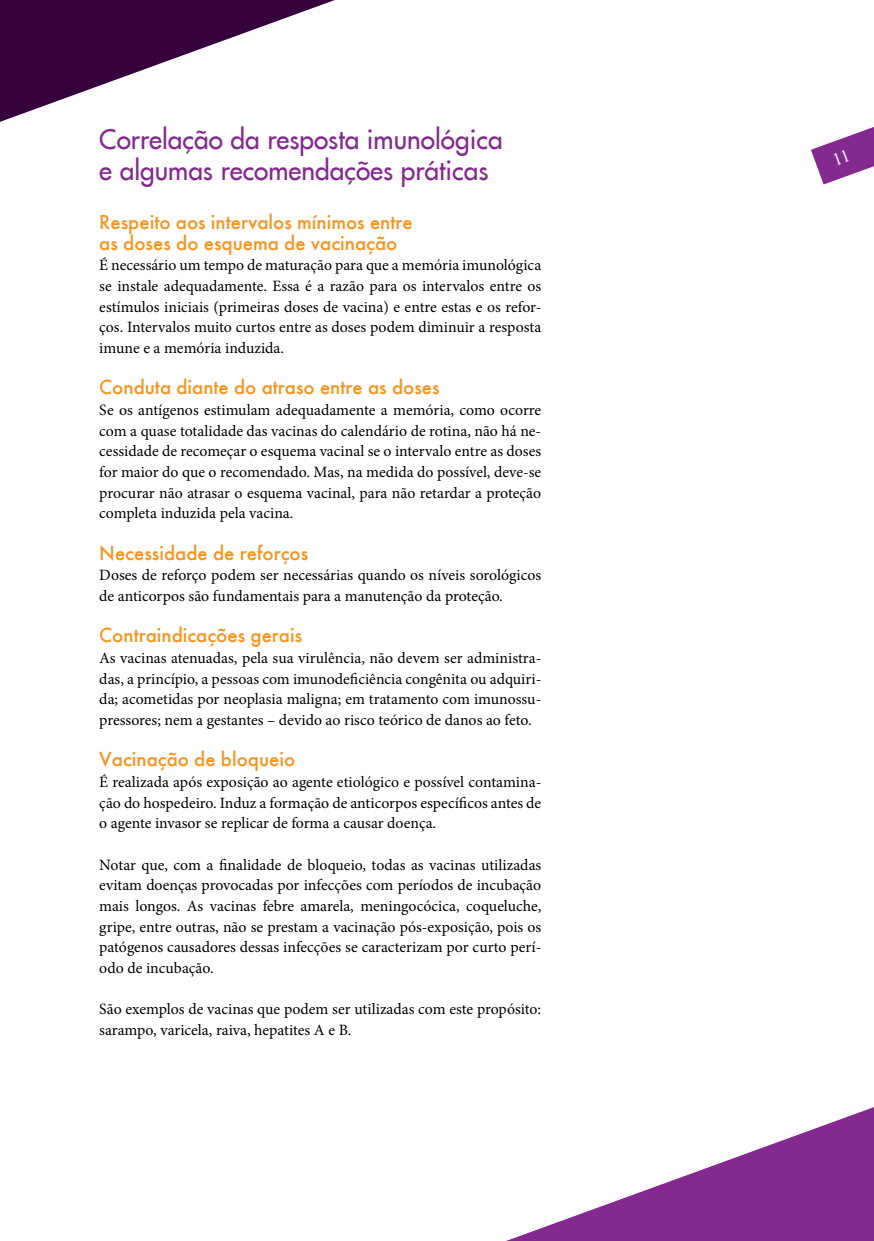
<style>
.page{position:relative;width:874px;height:1241px;background:#fff}
.page>*{position:absolute;margin:0;border:0;box-sizing:border-box;transform-origin:0 0}
.t1{font:26.25px/31.5px "Futura";color:#842990}
.t2{font:500 21px/20.7px "Futura";color:#f7941e}
.t3{font:15.75px/20.7px "Minion Pro";color:#000;text-align:justify}
</style>
<div class="page">
<svg style="left:0;top:0;width:335px;height:122px;fill:#36003d"></svg>
<svg style="left:509px;top:1107px;width:364px;height:133px"></svg>
<svg style="left:811px;top:127px;width:62px;height:57px"></svg>
<h1 class="t1" style="left:99px;top:123px;width:404px">Correlação da resposta imunológica e algumas recomendações práticas</h1>
<h2 class="t2" style="left:99px;top:211px;width:315px">Respeito aos intervalos mínimos entre as doses do esquema de vacinação</h2>
<p class="t3" style="left:99px;top:255px;width:443px">É necessário um tempo de maturação para que a memória imunológica se instale adequadamente. Essa é a razão para os intervalos entre os estímulos iniciais (primeiras doses de vacina) e entre estas e os refor&shy;ços. Intervalos muito curtos entre as doses podem diminuir a resposta imune e a memória induzida.</p>
<h2 class="t2" style="left:99px;top:377px;width:342px">Conduta diante do atraso entre as doses</h2>
<p class="t3" style="left:99px;top:399px;width:443px">Se os antígenos estimulam adequadamente a memória, como ocorre com a quase totalidade das vacinas do calendário de rotina, não há ne&shy;cessidade de recomeçar o esquema vacinal se o intervalo entre as doses for maior do que o recomendado. Mas, na medida do possível, deve-se procurar não atrasar o esquema vacinal, para não retardar a proteção completa induzida pela vacina.</p>
<h2 class="t2" style="left:99px;top:542px;width:210px">Necessidade de reforços</h2>
<p class="t3" style="left:99px;top:565px;width:443px">Doses de reforço podem ser necessárias quando os níveis sorológicos de anticorpos são fundamentais para a manutenção da proteção.</p>
<h2 class="t2" style="left:99px;top:624px;width:204px">Contraindicações gerais</h2>
<p class="t3" style="left:99px;top:647px;width:443px">As vacinas atenuadas, pela sua virulência, não devem ser administra&shy;das, a princípio, a pessoas com imunodeficiência congênita ou adquiri&shy;da; acometidas por neoplasia maligna; em tratamento com imunossu&shy;pressores; nem a gestantes – devido ao risco teórico de danos ao feto.</p>
<h2 class="t2" style="left:99px;top:748px;width:197px">Vacinação de bloqueio</h2>
<p class="t3" style="left:99px;top:771px;width:443px">É realizada após exposição ao agente etiológico e possível contamina&shy;ção do hospedeiro. Induz a formação de anticorpos específicos antes de o agente invasor se replicar de forma a causar doença.</p>
<p class="t3" style="left:99px;top:854px;width:443px">Notar que, com a finalidade de bloqueio, todas as vacinas utilizadas evitam doenças provocadas por infecções com períodos de incubação mais longos. As vacinas febre amarela, meningocócica, coqueluche, gripe, entre outras, não se prestam a vacinação pós-exposição, pois os patógenos causadores dessas infecções se caracterizam por curto perí&shy;odo de incubação.</p>
<p class="t3" style="left:99px;top:998px;width:443px">São exemplos de vacinas que podem ser utilizadas com este propósito: sarampo, varicela, raiva, hepatites A e B.</p>
</div>
